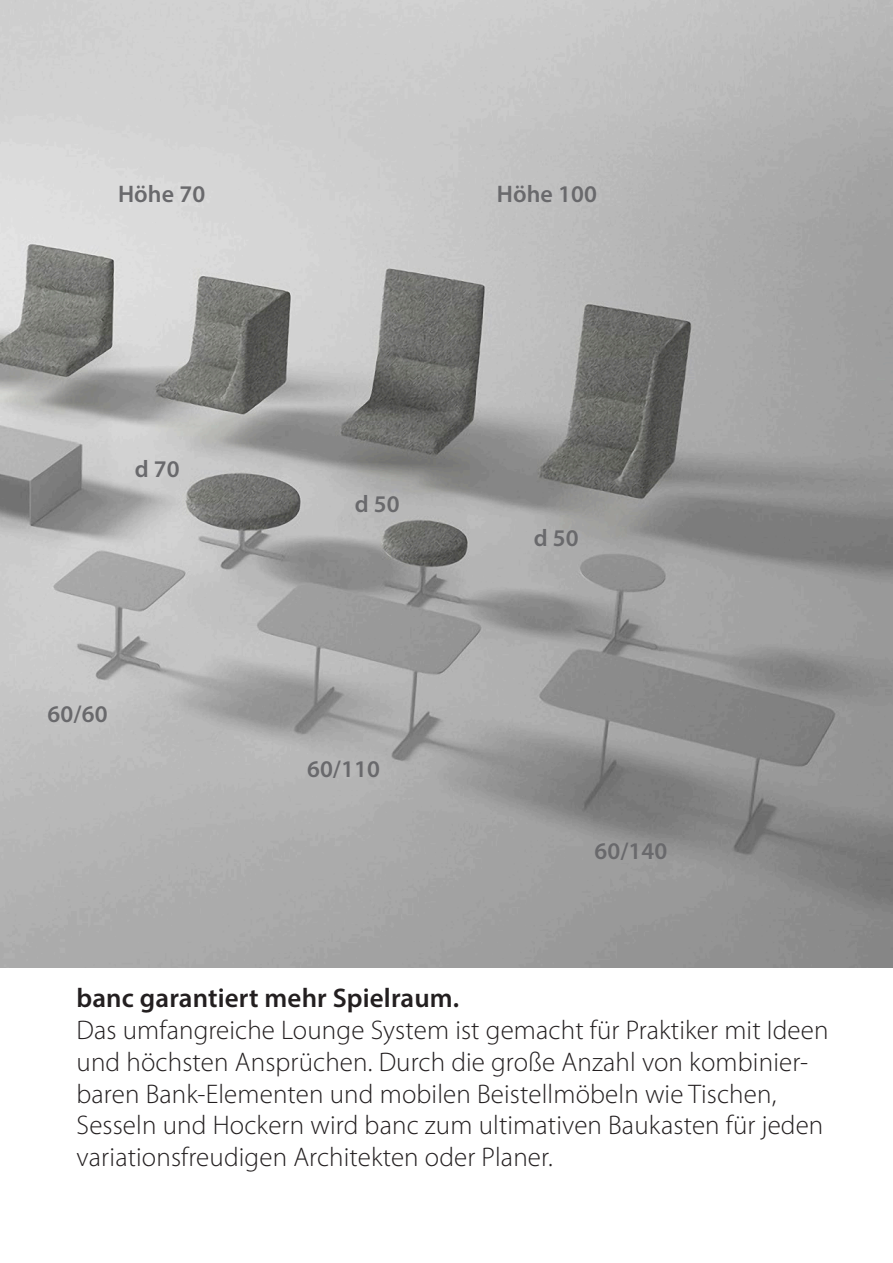
<style>
.page{position:relative;width:893px;height:1263px;background:#fff}
.page>*{position:absolute;margin:0;border:0;box-sizing:border-box;transform-origin:0 0}
.t1{font:300 27px/32px "Myriad Pro";letter-spacing:.005em;color:#231f20}
.t2{font:600 27px "Myriad Pro";letter-spacing:.005em;color:#231f20}
.t3{font:600 24px "Myriad Pro";letter-spacing:.005em;color:#69696c}
</style>
<div class="page">
<img style="left:0;top:0;width:893px;height:967px">
<p class="t3" style="left:118px;top:179px;width:89px">Höhe 70</p>
<p class="t3" style="left:135px;top:453px;width:47px">d 70</p>
<p class="t3" style="left:48px;top:699px;width:62px">60/60</p>
<p class="t3" style="left:497px;top:179px;width:102px">Höhe 100</p>
<p class="t3" style="left:355px;top:489px;width:46px">d 50</p>
<p class="t3" style="left:307px;top:754px;width:75px">60/110</p>
<p class="t3" style="left:534px;top:522px;width:46px">d 50</p>
<p class="t3" style="left:594px;top:836px;width:75px">60/140</p>
<p class="t2" style="left:77px;top:980px;width:384px">banc garantiert mehr Spielraum.</p>
<p class="t1" style="left:77px;top:1013px;width:753px">Das umfangreiche Lounge System ist gemacht für Praktiker mit Ideen und höchsten Ansprüchen. Durch die große Anzahl von kombinier&shy;baren Bank-Elementen und mobilen Beistellmöbeln wie Tischen, Sesseln und Hockern wird banc zum ultimativen Baukasten für jeden variationsfreudigen Architekten oder Planer.</p>
</div>
